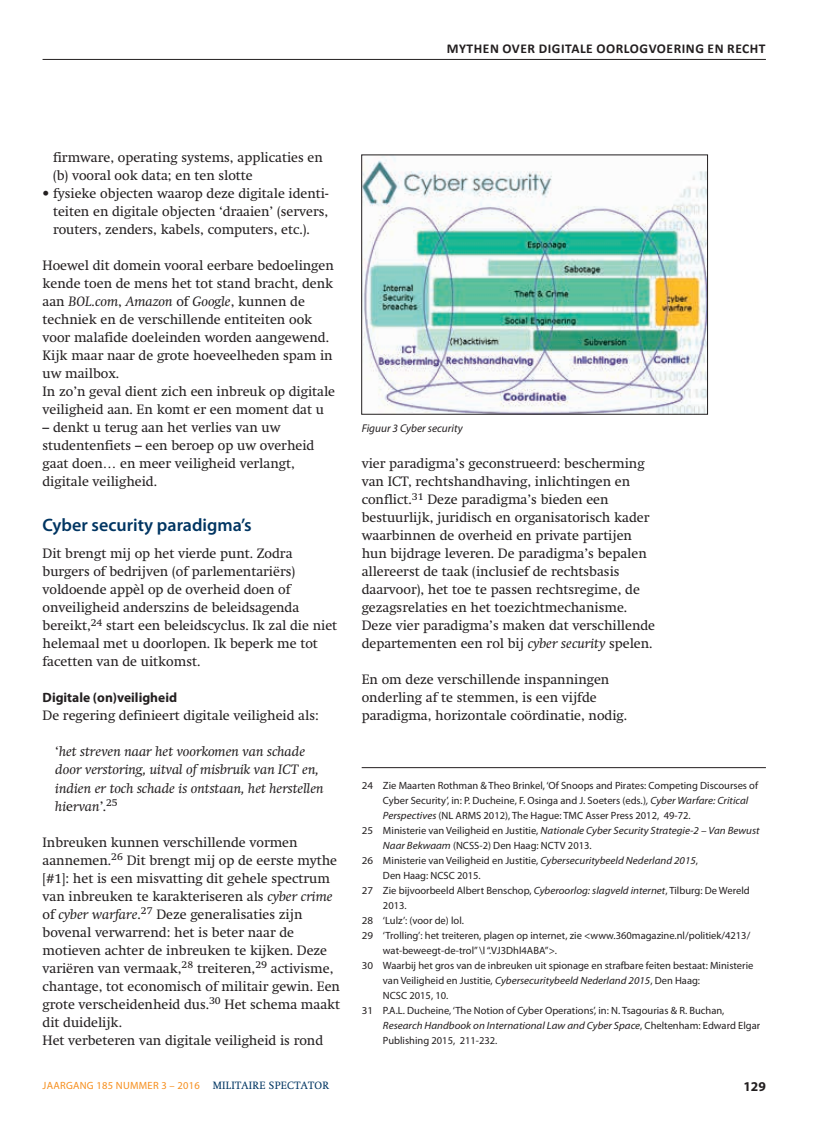
<style>
.page{position:relative;width:817px;height:1136px;background:#fff}
.page>*{position:absolute;margin:0;border:0;box-sizing:border-box;transform-origin:0 0}
.t1{font:600 18px "Myriad Pro";color:#003562}
.t2{font:13.5px/18px "Swift";color:#231f20}
.t3{font:italic 13.5px/18px "Swift";color:#231f20;scale:1.05 1}
.t4{font:700 13.5px "Calibri";letter-spacing:.04em;color:#231f20}
.t5{font:700 13.5px "Myriad Pro";color:#231f20}
.t6{font:italic 11.25px "Myriad Pro";color:#231f20}
.t7{font:10.5px "Myriad Pro";color:#231f20;scale:1.05 1}
.t8{font:10.5px "Myriad Pro";color:#231f20}
.t9{font:italic 10.5px "Myriad Pro";color:#231f20;scale:1.05 1}
.t10{font:10.5px "Myriad Pro";letter-spacing:.025em;color:#f68f1e}
.s1{font-style:italic}
.s2{font-style:normal}
.s3{font-family:"Swift";color:#003562}
</style>
<div class="page">
<hr style="left:43px;top:59px;width:722px;height:1px;background:#231f20">
<img style="left:363px;top:157px;width:342px;height:255px">
<hr style="left:361px;top:767px;width:404px;height:1px;background:#231f20">
<p class="t4" style="left:446px;top:40px;width:320px">MYTHEN OVER DIGITALE OORLOGVOERING EN RECHT</p>
<p class="t2" style="left:53px;top:148px;width:271px">firmware, operating systems, applicaties en (b) vooral ook data; en ten slotte</p>
<p class="t2" style="left:53px;top:184px;width:277px;text-align:justify;text-indent:-10px">• fysieke objecten waarop deze digitale identi&shy;teiten en digitale objecten ‘draaien’ (servers, routers, zenders, kabels, computers, etc.).</p>
<p class="t2" style="left:43px;top:256px;width:294px">Hoewel dit domein vooral eerbare bedoelingen kende toen de mens het tot stand bracht, denk aan <span class="s1">BOL.com</span>, <span class="s1">Amazon</span> of <span class="s1">Google</span>, kunnen de techniek en de verschillende entiteiten ook voor malafide doeleinden worden aangewend.<br>Kijk maar naar de grote hoeveelheden spam in uw mailbox.<br>In zo’n geval dient zich een inbreuk op digitale veiligheid aan. En komt er een moment dat u</p>
<p class="t2" style="left:43px;top:418px;width:273px">– denkt u terug aan het verlies van uw studentenfiets – een beroep op uw overheid gaat doen… en meer veiligheid verlangt, digitale veiligheid.</p>
<h1 class="t1" style="left:43px;top:515px;width:210px">Cyber security paradigma’s</h1>
<p class="t2" style="left:43px;top:544px;width:296px">Dit brengt mij op het vierde punt. Zodra burgers of bedrijven (of parlementariërs) voldoende appèl op de overheid doen of onveiligheid anderszins de beleidsagenda bereikt,<sup>24</sup> start een beleidscyclus. Ik zal die niet helemaal met u doorlopen. Ik beperk me tot facetten van de uitkomst.</p>
<p class="t5" style="left:43px;top:690px;width:136px">Digitale (on)veiligheid</p>
<p class="t2" style="left:43px;top:706px;width:278px">De regering definieert digitale veiligheid als:</p>
<p class="t3" style="left:55px;top:742px;width:257px"><span class="s2">‘</span>het streven naar het voorkomen van schade door verstoring, uitval of misbruik van ICT en, indien er toch schade is ontstaan, het herstellen hi<span class="s2">e</span>rvan<span class="s2">’.</span><sup>25</sup></p>
<p class="t2" style="left:43px;top:832px;width:299px">Inbreuken kunnen verschillende vormen aannemen.<sup>26</sup> Dit brengt mij op de eerste mythe [#1]: het is een misvatting dit gehele spectrum van inbreuken te karakteriseren als <span class="s1">cyber crime </span>of <span class="s1">cyber warfare</span>.<sup>27</sup> Deze generalisaties zijn bovenal verwarrend: het is beter naar de motieven achter de inbreuken te kijken. Deze variëren van vermaak,<sup>28</sup> treiteren,<sup>29</sup> activisme, chantage, tot economisch of militair gewin. Een grote verscheidenheid dus.<sup>30</sup> Het schema maakt dit duidelijk.<br>Het verbeteren van digitale veiligheid is rond</p>
<p class="t6" style="left:361px;top:422px;width:102px">Figuur 3 Cyber security</p>
<p class="t2" style="left:361px;top:454px;width:295px">vier paradigma’s geconstrueerd: bescherming van ICT, rechtshandhaving, inlichtingen en conflict.<sup>31</sup> Deze paradigma’s bieden een bestuurlijk, juridisch en organisatorisch kader waarbinnen de overheid en private partijen hun bijdrage leveren. De paradigma’s bepalen allereerst de taak (inclusief de rechtsbasis daarvoor), het toe te passen rechtsregime, de gezagsrelaties en het toezichtmechanisme.<br>Deze vier paradigma’s maken dat verschillende departementen een rol bij <span class="s1">cyber security</span> spelen.</p>
<p class="t2" style="left:361px;top:670px;width:267px">En om deze verschillende inspanningen onderling af te stemmen, is een vijfde paradigma, horizontale coördinatie, nodig.</p>
<p class="t7" style="left:361px;top:779px;width:379px">24 Zie Maarten Rothman &amp; Theo Brinkel, ‘Of Snoops and Pirates: Competing Discourses of</p>
<p class="t8" style="left:383px;top:794px;width:367px">Cyber Security’, in: P. Ducheine, F. Osinga and J. Soeters (eds<span class="s1">.</span>)<span class="s1">, Cyber Warfare: Critical</span></p>
<p class="t8" style="left:383px;top:809px;width:309px"><span class="s1">Perspectives</span> (NL ARMS 2012), The Hague: TMC Asser Press 2012, 49-72.</p>
<p class="t9" style="left:361px;top:825px;width:380px"><span class="s2">25 Ministerie van Veiligheid en Justitie,</span> Nationale Cyber Security Strategie-2 – Van Bewust</p>
<p class="t8" style="left:383px;top:839px;width:210px"><span class="s1">Naar Bekwaam</span> (NCSS-2) Den Haag: NCTV 2013.</p>
<p class="t7" style="left:361px;top:854px;width:322px">26 Ministerie van Veiligheid en Justitie, <span class="s1">Cybersecuritybeeld Nederland 2015</span>,</p>
<p class="t8" style="left:383px;top:869px;width:99px">Den Haag: NCSC 2015.</p>
<p class="t7" style="left:361px;top:884px;width:371px">27 Zie bijvoorbeeld Albert Benschop, <span class="s1">Cyberoorlog: slagveld internet</span>, Tilburg: De Wereld</p>
<p class="t8" style="left:383px;top:899px;width:25px">2013.</p>
<p class="t7" style="left:361px;top:914px;width:99px">28 ‘Lulz’: (voor de) lol.</p>
<p class="t7" style="left:361px;top:929px;width:371px">29 ‘Trolling’: het treiteren, plagen op internet, zie &lt;www.360magazine.nl/politiek/4213/</p>
<p class="t8" style="left:383px;top:944px;width:176px">wat-beweegt-de-trol” \l “.VJ3Dhl4ABA”&gt;.</p>
<p class="t7" style="left:361px;top:959px;width:374px">30 Waarbij het gros van de inbreuken uit spionage en strafbare feiten bestaat: Ministerie</p>
<p class="t8" style="left:383px;top:974px;width:318px">van Veiligheid en Justitie, <span class="s1">Cybersecuritybeeld Nederland 2015</span>, Den Haag:</p>
<p class="t8" style="left:383px;top:989px;width:67px">NCSC 2015, 10.</p>
<p class="t7" style="left:361px;top:1004px;width:347px">31 P.A.L. Ducheine, ‘The Notion of Cyber Operations’, in: N. Tsagourias &amp; R. Buchan,</p>
<p class="t9" style="left:383px;top:1020px;width:361px">Research Handbook on International Law and Cyber Space<span class="s2">, Cheltenham: Edward Elgar</span></p>
<p class="t8" style="left:383px;top:1034px;width:116px">Publishing 2015, 211-232.</p>
<p class="t10" style="left:43px;top:1079px;width:288px">JAARGANG 185 NUMMER 3 – 2016 <span class="s3">MILITAIRE SPECTATOR</span></p>
<p class="t5" style="left:743px;top:1078px;width:24px">129</p>
</div>
